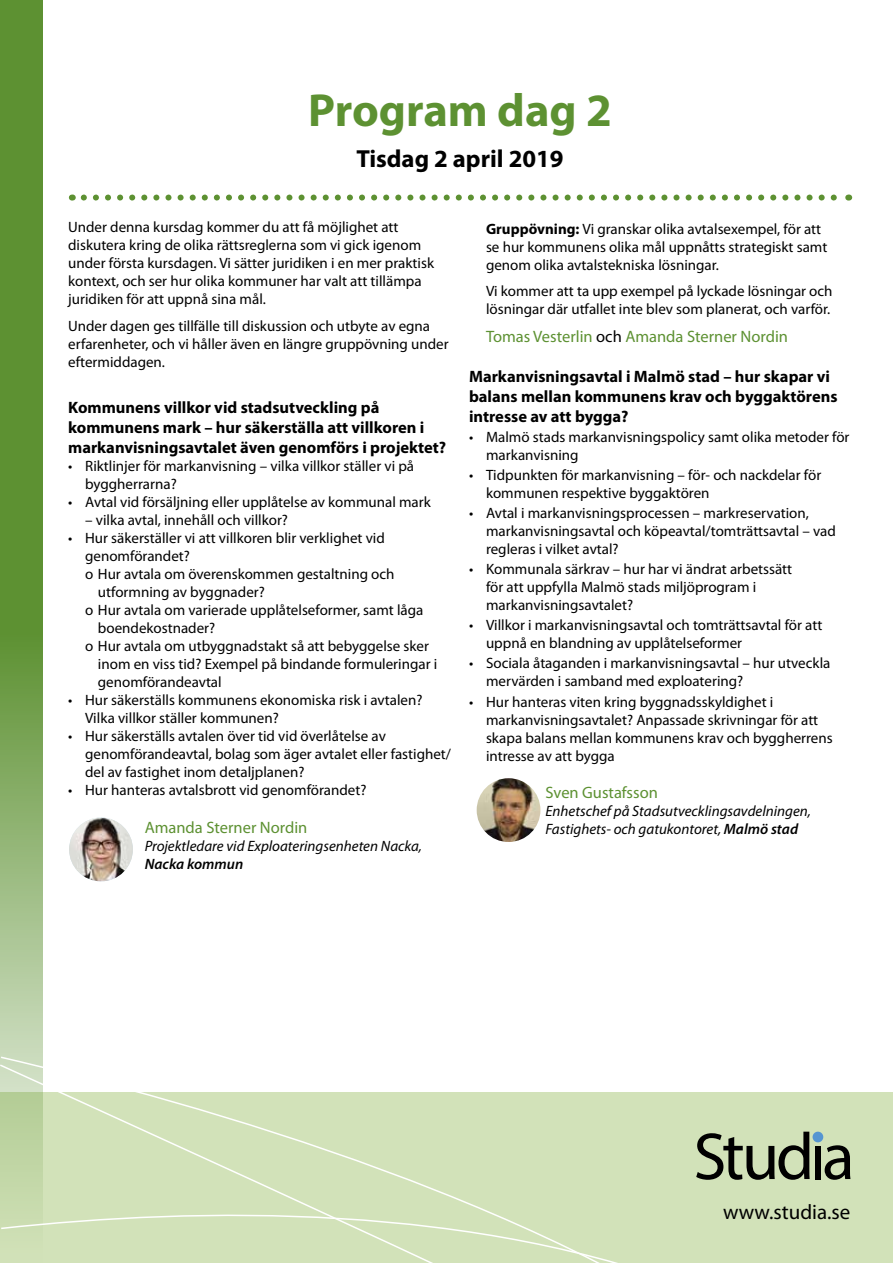
<style>
.page{position:relative;width:893px;height:1263px;background:#fff}
.page>*{position:absolute;margin:0;border:0;box-sizing:border-box;transform-origin:0 0}
.t1{font:700 46.5px "Myriad Pro";color:#5d9132}
.t2{font:700 24.75px "Myriad Pro";color:#000}
.t3{font:21px "Myriad Pro";color:#000}
.t4{font:700 16.5px/19.8px "Myriad Pro";color:#000}
.t5{font:16.5px "Myriad Pro";color:#5d9132}
.t6{font:15px/18px "Myriad Pro";color:#000}
.t7{font:italic 15px/18px "Myriad Pro";color:#000}
.t8{font:italic 600 15px "Myriad Pro";color:#000}
.s1{font-weight:700}
.s2{color:#000}
.s3{font-weight:600}
</style>
<div class="page">
<div style="left:0;top:1093px;width:893px;height:170px;background:#d2e2b9"></div>
<svg style="left:0;top:0;width:43px;height:1055px;background:#729f4d"></svg>
<svg style="left:789px;top:1132px;width:21px;height:48px"></svg>
<div style="left:815px;top:1146px;width:6px;height:33px;background:#000"></div>
<svg style="left:825px;top:1145px;width:25px;height:35px"></svg>
<div style="left:812px;top:1132px;width:11px;height:10px;background:#5595d1;border-radius:50%"></div>
<svg style="left:84px;top:195px;width:753px;height:6px"></svg>
<svg style="left:0;top:1055px;width:789px;height:208px"></svg>
<img style="left:69px;top:817px;width:64px;height:64px;border-radius:32px">
<img style="left:477px;top:778px;width:63px;height:64px;border-radius:32px">
<h1 class="t1" style="left:308px;top:80px;width:305px">Program dag 2</h1>
<h2 class="t2" style="left:356px;top:142px;width:209px">Tisdag 2 april 2019</h2>
<p class="t6" style="left:68px;top:218px;width:367px">Under denna kursdag kommer du att få möjlighet att diskutera kring de olika rättsreglerna som vi gick igenom under första kursdagen. Vi sätter juridiken i en mer praktisk kontext, och ser hur olika kommuner har valt att tillämpa juridiken för att uppnå sina mål.</p>
<p class="t6" style="left:68px;top:317px;width:382px">Under dagen ges tillfälle till diskussion och utbyte av egna erfarenheter, och vi håller även en längre gruppövning under eftermiddagen.</p>
<p class="t4" style="left:68px;top:397px;width:380px">Kommunens villkor vid stadsutveckling på kommunens mark – hur säkerställa att villkoren i markanvisningsavtalet även genomförs i projektet?</p>
<p class="t6" style="left:85px;top:457px;width:330px;text-indent:-17px">• Riktlinjer för markanvisning – vilka villkor ställer vi på byggherrarna?</p>
<p class="t6" style="left:68px;top:493px;width:364px">• Avtal vid försäljning eller upplåtelse av kommunal mark</p>
<p class="t6" style="left:85px;top:511px;width:204px">– vilka avtal, innehåll och villkor?</p>
<p class="t6" style="left:68px;top:529px;width:318px">• Hur säkerställer vi att villkoren blir verklighet vid</p>
<p class="t6" style="left:85px;top:547px;width:106px">genomförandet?</p>
<p class="t6" style="left:85px;top:565px;width:311px">o Hur avtala om överenskommen gestaltning och</p>
<p class="t6" style="left:98px;top:583px;width:168px">utformning av byggnader?</p>
<p class="t6" style="left:85px;top:601px;width:340px">o Hur avtala om varierade upplåtelseformer, samt låga</p>
<p class="t6" style="left:98px;top:619px;width:119px">boendekostnader?</p>
<p class="t6" style="left:85px;top:637px;width:345px">o Hur avtala om utbyggnadstakt så att bebyggelse sker</p>
<p class="t6" style="left:98px;top:655px;width:341px">inom en viss tid? Exempel på bindande formuleringar i</p>
<p class="t6" style="left:98px;top:673px;width:125px">genomförandeavtal</p>
<p class="t6" style="left:85px;top:691px;width:339px;text-indent:-17px">• Hur säkerställs kommunens ekonomiska risk i avtalen?<br>Vilka villkor ställer kommunen?</p>
<p class="t6" style="left:85px;top:727px;width:367px;text-indent:-17px">• Hur säkerställs avtalen över tid vid överlåtelse av genomförandeavtal, bolag som äger avtalet eller fastighet/ del av fastighet inom detaljplanen?</p>
<p class="t6" style="left:68px;top:781px;width:300px">• Hur hanteras avtalsbrott vid genomförandet?</p>
<p class="t5" style="left:145px;top:817px;width:164px">Amanda Sterner Nordin</p>
<p class="t7" style="left:145px;top:836px;width:279px">Projektledare vid Exploateringsenheten Nacka,</p>
<p class="t8" style="left:145px;top:854px;width:100px">Nacka kommun</p>
<p class="t6" style="left:486px;top:219px;width:343px"><span class="s1">Gruppövning:</span> Vi granskar olika avtalsexempel, för att se hur kommunens olika mål uppnåtts strategiskt samt genom olika avtalstekniska lösningar.</p>
<p class="t6" style="left:486px;top:282px;width:348px">Vi kommer att ta upp exempel på lyckade lösningar och lösningar där utfallet inte blev som planerat, och varför.</p>
<p class="t5" style="left:486px;top:327px;width:303px">Tomas Vesterlin <span class="s2">och</span> Amanda Sterner Nordin</p>
<p class="t4" style="left:469px;top:366px;width:370px">Markanvisningsavtal i Malmö stad – hur skapar vi balans mellan kommunens krav och byggaktörens intresse av att bygga?</p>
<p class="t6" style="left:486px;top:427px;width:365px;text-indent:-17px">• Malmö stads markanvisningspolicy samt olika metoder för markanvisning</p>
<p class="t6" style="left:486px;top:466px;width:337px;text-indent:-17px">• Tidpunkten för markanvisning – för- och nackdelar för kommunen respektive byggaktören</p>
<p class="t6" style="left:486px;top:504px;width:351px;text-indent:-17px">• Avtal i markanvisningsprocessen – markreservation, markanvisningsavtal och köpeavtal/tomträttsavtal – vad regleras i vilket avtal?</p>
<p class="t6" style="left:486px;top:560px;width:308px;text-indent:-17px">• Kommunala särkrav – hur har vi ändrat arbetssätt för att uppfylla Malmö stads miljöprogram i markanvisningsavtalet?</p>
<p class="t6" style="left:486px;top:616px;width:338px;text-indent:-17px">• Villkor i markanvisningsavtal och tomträttsavtal för att uppnå en blandning av upplåtelseformer</p>
<p class="t6" style="left:486px;top:654px;width:346px;text-indent:-17px">• Sociala åtaganden i markanvisningsavtal – hur utveckla mervärden i samband med exploatering?</p>
<p class="t6" style="left:486px;top:692px;width:348px;text-indent:-17px">• Hur hanteras viten kring byggnadsskyldighet i markanvisningsavtalet? Anpassade skrivningar för att skapa balans mellan kommunens krav och byggherrens intresse av att bygga</p>
<p class="t5" style="left:546px;top:783px;width:114px">Sven Gustafsson</p>
<p class="t7" style="left:546px;top:802px;width:267px">Enhetschef på Stadsutvecklingsavdelningen,<br>Fastighets- och gatukontoret, <span class="s3">Malmö stad</span></p>
<h3 class="t3" style="left:723px;top:1199px;width:129px">www.studia.se</h3>
</div>
